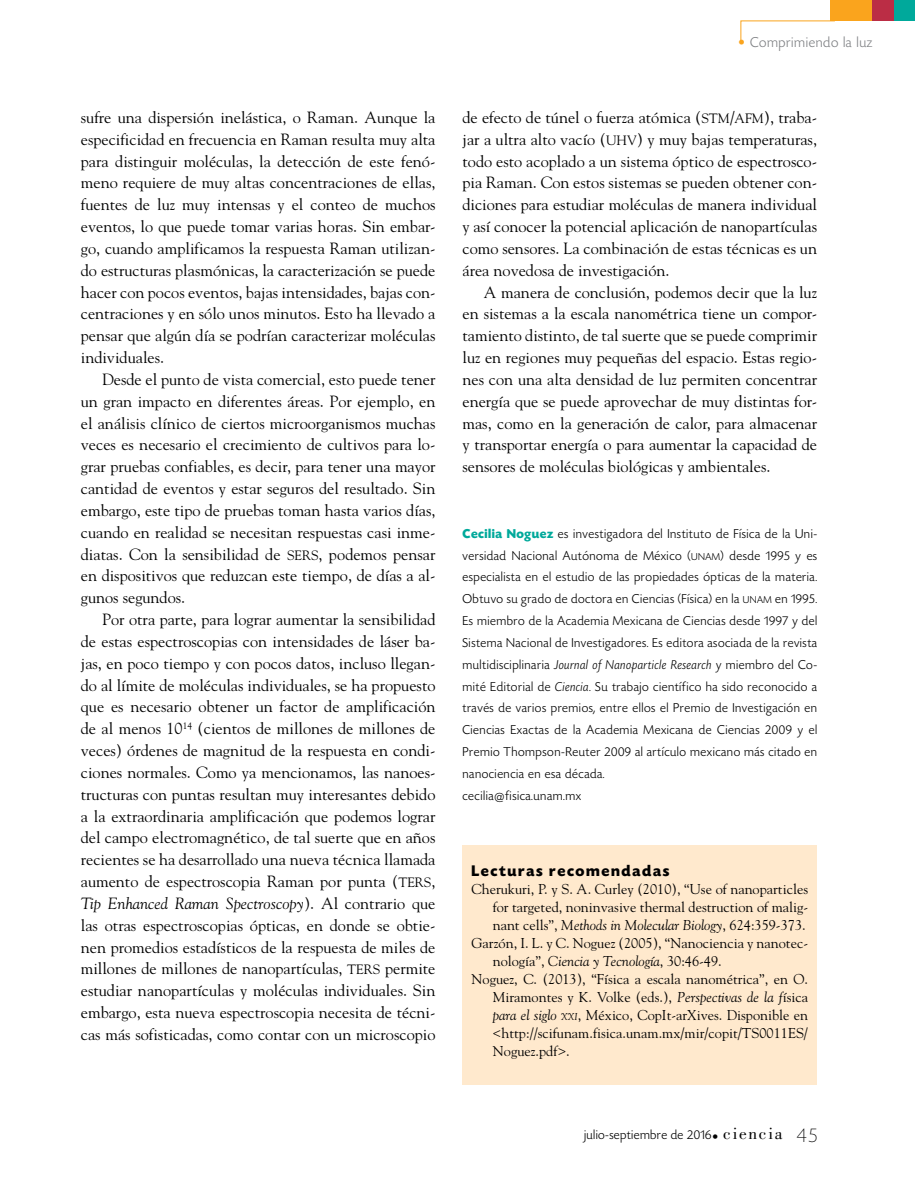
<style>
.page{position:relative;width:915px;height:1191px;background:#fff}
.page>*{position:absolute;margin:0;border:0;box-sizing:border-box;transform-origin:0 0}
.t1{font:16.2px/21.9px "Goudy";color:#000;text-align:justify}
.t2{font:700 16.2px "Today HEF";letter-spacing:.1em;color:#000}
.t3{font:300 15px "Today HEF";letter-spacing:.04em;color:#808285}
.t4{font:14.25px "Goudy";color:#000}
.t5{font:italic 14.25px "Goudy";color:#000}
.t6{font:300 13.5px/21.9px "Today HEF";letter-spacing:.04em;color:#000}
.s1{font-size:13.5px}
.s2{font-style:italic}
.s3{color:#faa41d}
.s4{font-weight:700;color:#00a99b}
.s5{font-size:10.5px}
.s6{font-style:normal}
.s7{font-style:italic;font-size:10.05px}
.s8{font-weight:200}
.s9{font-family:"Bodoni";font-weight:400;font-size:17.25px}
.s10{font-weight:200;font-size:21px}
</style>
<div class="page">
<div style="left:893px;top:0;width:21px;height:21px;background:#00a99b"></div>
<div style="left:829px;top:0;width:43px;height:21px;background:#faa41d"></div>
<div style="left:872px;top:0;width:21px;height:21px;background:#bb2d45"></div>
<svg style="left:740px;top:20px;width:95px;height:22px"></svg>
<div style="left:462px;top:845px;width:354px;height:239px;background:#ffe9cd"></div>
<p class="t1" style="left:81px;top:106px;width:356px">sufre una dispersión inelástica, o Raman. Aunque la especificidad en frecuencia en Raman resulta muy alta para distinguir moléculas, la detección de este fenó&shy;meno requiere de muy altas concentraciones de ellas, fuentes de luz muy intensas y el conteo de muchos eventos, lo que puede tomar varias horas. Sin embar&shy;go, cuando amplificamos la respuesta Raman utilizan&shy;do estructuras plasmónicas, la caracterización se puede hacer con pocos eventos, bajas intensidades, bajas con&shy;centraciones y en sólo unos minutos. Esto ha llevado a pensar que algún día se podrían caracterizar moléculas individuales.</p>
<p class="t1" style="left:81px;top:368px;width:356px;text-indent:21px">Desde el punto de vista comercial, esto puede tener un gran impacto en diferentes áreas. Por ejemplo, en el análisis clínico de ciertos microorganismos muchas veces es necesario el crecimiento de cultivos para lo&shy;grar pruebas confiables, es decir, para tener una mayor cantidad de eventos y estar seguros del resultado. Sin embargo, este tipo de pruebas toman hasta varios días, cuando en realidad se necesitan respuestas casi inme&shy;diatas. Con la sensibilidad de <span class="s1">SERS</span>, podemos pensar en dispositivos que reduzcan este tiempo, de días a al&shy;gunos segundos.</p>
<p class="t1" style="left:81px;top:608px;width:356px;text-indent:21px">Por otra parte, para lograr aumentar la sensibilidad de estas espectroscopias con intensidades de láser ba&shy;jas, en poco tiempo y con pocos datos, incluso llegan&shy;do al límite de moléculas individuales, se ha propuesto que es necesario obtener un factor de amplificación de al menos 10<sup>14</sup> (cientos de millones de millones de veces) órdenes de magnitud de la respuesta en condi&shy;ciones normales. Como ya mencionamos, las nanoes&shy;tructuras con puntas resultan muy interesantes debido a la extraordinaria amplificación que podemos lograr del campo electromagnético, de tal suerte que en años recientes se ha desarrollado una nueva técnica llamada aumento de espectroscopia Raman por punta (<span class="s1">TERS</span>, <span class="s2">Tip Enhanced Raman Spectroscopy</span>). Al contrario que las otras espectroscopias ópticas, en donde se obtie&shy;nen promedios estadísticos de la respuesta de miles de millones de millones de nanopartículas, <span class="s1">TERS</span> permite estudiar nanopartículas y moléculas individuales. Sin embargo, esta nueva espectroscopia necesita de técni&shy;cas más sofisticadas, como contar con un microscopio</p>
<p class="t3" style="left:737px;top:34px;width:136px"><span class="s3">•</span> Comprimiendo la luz</p>
<p class="t1" style="left:462px;top:106px;width:356px">de efecto de túnel o fuerza atómica (<span class="s1">STM</span>/<span class="s1">AFM</span>), traba&shy;jar a ultra alto vacío (<span class="s1">UHV</span>) y muy bajas temperaturas, todo esto acoplado a un sistema óptico de espectrosco&shy;pia Raman. Con estos sistemas se pueden obtener con&shy;diciones para estudiar moléculas de manera individual y así conocer la potencial aplicación de nanopartículas como sensores. La combinación de estas técnicas es un área novedosa de investigación.</p>
<p class="t1" style="left:462px;top:280px;width:356px;text-indent:21px">A manera de conclusión, podemos decir que la luz en sistemas a la escala nanométrica tiene un compor&shy;tamiento distinto, de tal suerte que se puede comprimir luz en regiones muy pequeñas del espacio. Estas regio&shy;nes con una alta densidad de luz permiten concentrar energía que se puede aprovechar de muy distintas for&shy;mas, como en la generación de calor, para almacenar y transportar energía o para aumentar la capacidad de sensores de moléculas biológicas y ambientales.</p>
<p class="t6" style="left:462px;top:523px;width:356px"><span class="s4">Cecilia Noguez</span> es investigadora del Instituto de Física de la Uni&shy;versidad Nacional Autónoma de México (<span class="s5">UNAM</span>) desde 1995 y es especialista en el estudio de las propiedades ópticas de la materia.<br>Obtuvo su grado de doctora en Ciencias (Física) en la <span class="s5">UNAM</span> en 1995.<br>Es miembro de la Academia Mexicana de Ciencias desde 1997 y del Sistema Nacional de Investigadores. Es editora asociada de la revista multidisciplinaria <span class="s2">Journal of Nanoparticle Research</span> y miembro del Co&shy;mité Editorial de <span class="s2">Ciencia</span>. Su trabajo científico ha sido reconocido a través de varios premios, entre ellos el Premio de Investigación en Ciencias Exactas de la Academia Mexicana de Ciencias 2009 y el Premio Thompson-Reuter 2009 al artículo mexicano más citado en nanociencia en esa década.<br>cecilia@fisica.unam.mx</p>
<p class="t2" style="left:471px;top:862px;width:199px">Lecturas recomendadas</p>
<p class="t4" style="left:471px;top:879px;width:338px">Cherukuri, P. y S. A. Curley (2010), “Use of nanoparticles</p>
<p class="t4" style="left:492px;top:897px;width:317px">for targeted, noninvasive thermal destruction of malig-</p>
<p class="t5" style="left:492px;top:916px;width:314px"><span class="s6">nant cells”,</span> Methods in Molecular Biology<span class="s6">, 624:359-373.</span></p>
<p class="t4" style="left:471px;top:933px;width:338px">Garzón, I. L. y C. Noguez (2005), “Nanociencia y nanotec-</p>
<p class="t4" style="left:492px;top:951px;width:230px">nología”, <span class="s2">Ciencia y Tecnología</span>, 30:46-49.</p>
<p class="t4" style="left:471px;top:969px;width:338px">Noguez, C. (2013), “Física a escala nanométrica”, en O.</p>
<p class="t4" style="left:492px;top:987px;width:317px">Miramontes y K. Volke (eds.), <span class="s2">Perspectivas de la f</span>ísica</p>
<p class="t4" style="left:492px;top:1005px;width:317px"><span class="s2">para el siglo</span> <span class="s7">xxi</span>, México, CopIt-arXives. Disponible en</p>
<p class="t4" style="left:492px;top:1023px;width:316px">&lt;http://scifunam.fisica.unam.mx/mir/copit/TS0011ES/</p>
<p class="t4" style="left:492px;top:1041px;width:78px">Noguez.pdf&gt;.</p>
<p class="t6" style="left:583px;top:1124px;width:234px">julio-septiembre de 2016<span class="s8">•</span> <span class="s9">ciencia</span> <span class="s10">45</span></p>
</div>
